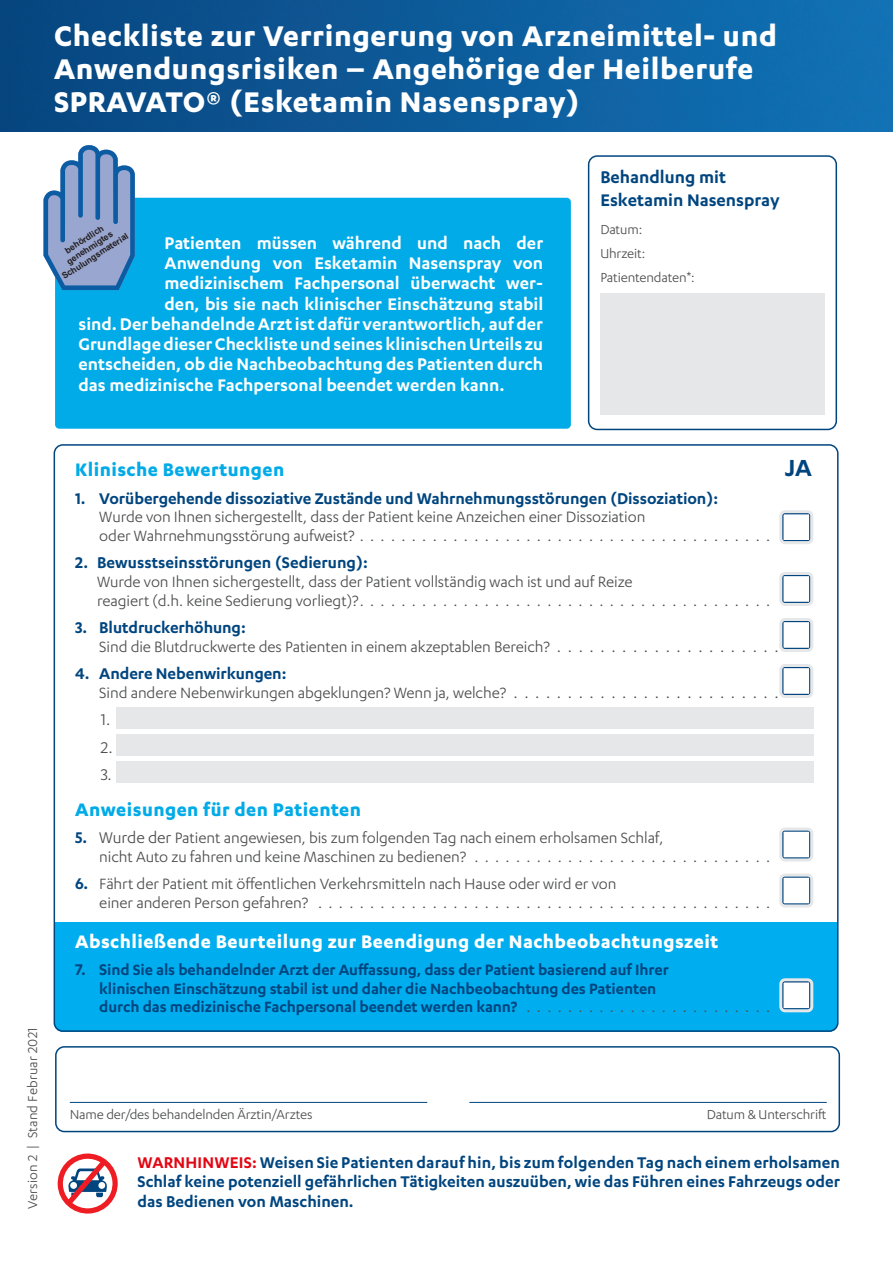
<style>
.page{position:relative;width:893px;height:1263px;background:#fff}
.page>*{position:absolute;margin:0;border:0;box-sizing:border-box;transform-origin:0 0}
.Main_heading{font:700 33px/33px "Karbon";letter-spacing:.02em;color:#fff}
.Bullets{font:600 27px "Karbon";color:#01457f}
.Headline_light_blue{font:700 21px "Karbon";letter-spacing:.02em;color:#fff}
.Headline_light_blue-2{font:700 21px "Karbon";letter-spacing:.02em;color:#00abe7}
.Bullets-2{font:700 21px "Karbon";letter-spacing:.02em;color:#00abe7}
.Body_copy{font:600 19.5px "Karbon";color:#fff}
.Bullets-3{font:600 19.5px/22.5px "Karbon";color:#01457f}
.Bullets_12_pt{font:600 18px/19.5px "Karbon";letter-spacing:-.005em;color:#01457f;text-align:justify}
.Bullets_12_pt-2{font:18px "Karbon";color:#4b4c4d}
.Bullets_12_pt-3{font:17.25px/18.8px "Karbon";letter-spacing:-.005em;color:#4b4c4d}
.Bullets_12_pt-4{font:600 17.25px/18.8px "Karbon";letter-spacing:-.005em;color:#01457f}
.Bullets-4{font:15px/24px "Karbon";letter-spacing:-.01em;color:#4b4c4d}
.Bullets-5{font:15px "Karbon";letter-spacing:.01em;color:#4b4c4d}
.t1{font:700 8.55px/9.9px "Arial";color:#231f20;text-align:center}
.s1{font-weight:600;font-size:18px;color:#01457f}
.s2{font-size:18px}
.s3{color:#e30613}
</style>
<div class="page">
<div style="left:54px;top:935px;width:784px;height:97px;background:#00aeef;border-radius:9px"></div>
<div style="left:57px;top:922px;width:778px;height:15px;background:#00aeef"></div>
<img style="left:0;top:0;width:893px;height:132px">
<div style="left:55px;top:198px;width:516px;height:231px;background:#00abe7;border-radius:4px"></div>
<svg style="left:43px;top:145px;width:92px;height:145px"></svg>
<div style="left:779px;top:510px;width:34px;height:34px;border:3px solid #e6e7e9;border-radius:4px"></div>
<div style="left:779px;top:572px;width:34px;height:34px;border:3px solid #e6e7e9;border-radius:4px"></div>
<div style="left:779px;top:618px;width:34px;height:34px;border:3px solid #e6e7e9;border-radius:4px"></div>
<div style="left:779px;top:664px;width:34px;height:34px;border:3px solid #e6e7e9;border-radius:4px"></div>
<div style="left:116px;top:707px;width:697px;height:21px;background:#e6e7e9"></div>
<div style="left:116px;top:734px;width:697px;height:21px;background:#e6e7e9"></div>
<div style="left:116px;top:761px;width:697px;height:22px;background:#e6e7e9"></div>
<div style="left:779px;top:827px;width:34px;height:34px;border:3px solid #e6e7e9;border-radius:4px"></div>
<div style="left:779px;top:873px;width:34px;height:34px;border:3px solid #e6e7e9;border-radius:4px"></div>
<div style="left:782px;top:981px;width:29px;height:28px;background:#fff"></div>
<div style="left:779px;top:978px;width:34px;height:34px;border:3px solid #e6e7e9;border-radius:4px"></div>
<div style="left:588px;top:155px;width:249px;height:275px;border:2px solid #01457f;border-radius:9px"></div>
<div style="left:600px;top:293px;width:225px;height:122px;background:#e6e7e9"></div>
<div style="left:55px;top:1046px;width:785px;height:86px;border:2px solid #01457f;border-radius:9px"></div>
<hr style="left:70px;top:1102px;width:357px;height:1px;background:#01457f">
<hr style="left:469px;top:1102px;width:358px;height:1px;background:#01457f">
<svg style="left:57px;top:1153px;width:61px;height:61px"></svg>
<p class="Main_heading" style="left:54px;top:18px;width:724px">Checkliste zur Verringerung von Arzneimittel- und<br>Anwendungsrisiken – Angehörige der Heilberufe<br>SPRAVATO® (Esketamin Nasenspray)</p>
<p class="t1" style="left:49px;top:256px;width:79px;rotate:-33deg">behördlich genehmigtes<br>Schulungsmaterial</p>
<p class="Body_copy" style="left:165px;top:232px;width:380px">Patienten müssen während und nach der</p>
<p class="Body_copy" style="left:165px;top:252px;width:380px">Anwendung von Esketamin Nasenspray von</p>
<p class="Body_copy" style="left:165px;top:273px;width:380px">medizinischem Fachpersonal überwacht wer-</p>
<p class="Body_copy" style="left:165px;top:293px;width:380px">den, bis sie nach klinischer Einschätzung stabil</p>
<p class="Body_copy" style="left:78px;top:313px;width:466px">sind. Der behandelnde Arzt ist dafür verantwortlich, auf der</p>
<p class="Body_copy" style="left:78px;top:333px;width:466px">Grundlage dieser Checkliste und seines klinischen Urteils zu</p>
<p class="Body_copy" style="left:78px;top:354px;width:466px">entscheiden, ob die Nachbeobachtung des Patienten durch</p>
<p class="Body_copy" style="left:78px;top:374px;width:428px">das medizinische Fachpersonal beendet werden kann.</p>
<p class="Bullets-3" style="left:600px;top:165px;width:181px">Behandlung mit<br>Esketamin Nasenspray</p>
<p class="Bullets-4" style="left:600px;top:217px;width:96px">Datum:<br>Uhrzeit:<br>Patientendaten*:</p>
<p class="Bullets-5" style="left:24px;top:1209px;width:183px;rotate:-90deg">Version 2 | Stand Februar 2021</p>
<p class="Bullets-2" style="left:75px;top:458px;width:211px">Klinische Bewertungen</p>
<p class="Bullets" style="left:785px;top:453px;width:28px">JA</p>
<p class="Bullets_12_pt" style="left:75px;top:488px;width:644px">1. Vorübergehende dissoziative Zustände und Wahrnehmungsstörungen (Dissoziation):</p>
<p class="Bullets_12_pt-3" style="left:99px;top:507px;width:548px">Wurde von Ihnen sichergestellt, dass der Patient keine Anzeichen einer Dissoziation oder Wahrnehmungsstörung aufweist?</p>
<p class="Bullets_12_pt" style="left:75px;top:553px;width:294px">2. Bewusstseinsstörungen (Sedierung):</p>
<p class="Bullets_12_pt-3" style="left:97px;top:572px;width:671px">Wurde von Ihnen sichergestellt, dass der Patient vollständig wach ist und auf Reize<br>reagiert (d.h. keine Sedierung vorliegt)? . . . . . . . . . . . . . . . . . . . . . . . . . . . . . . . . . . . . . . . .</p>
<p class="Bullets_12_pt" style="left:75px;top:617px;width:172px">3. Blutdruckerhöhung:</p>
<p class="Bullets_12_pt-3" style="left:99px;top:637px;width:452px">Sind die Blutdruckwerte des Patienten in einem akzeptablen Bereich?</p>
<p class="Bullets_12_pt" style="left:75px;top:663px;width:213px">4. Andere Nebenwirkungen:</p>
<p class="Bullets_12_pt-3" style="left:99px;top:683px;width:409px">Sind andere Nebenwirkungen abgeklungen? Wenn ja, welche?</p>
<p class="Bullets_12_pt-2" style="left:101px;top:710px;width:9px">1.</p>
<p class="Bullets_12_pt-2" style="left:101px;top:737px;width:11px">2.</p>
<p class="Bullets_12_pt-2" style="left:101px;top:764px;width:10px">3.</p>
<p class="Headline_light_blue-2" style="left:75px;top:797px;width:287px">Anweisungen für den Patienten</p>
<p class="Bullets_12_pt-3" style="left:99px;top:828px;width:566px;text-indent:-24px"><span class="s1">5.</span> <span class="s2">Wurde der</span> Patient angewiesen, bis zum folgenden Tag nach einem erholsamen Schlaf, nicht Auto zu fahren und keine Maschinen zu bedienen?</p>
<p class="Bullets_12_pt-3" style="left:99px;top:874px;width:519px;text-indent:-24px"><span class="s1">6.</span> Fährt der Patient mit öffentlichen Verkehrsmitteln nach Hause oder wird er von einer anderen Person gefahren?</p>
<p class="Headline_light_blue" style="left:75px;top:929px;width:644px">Abschließende Beurteilung zur Beendigung der Nachbeobachtungszeit</p>
<p class="Bullets_12_pt-4" style="left:99px;top:959px;width:571px;text-indent:-24px"><span class="s2">7. S</span>ind Sie als behandelnder Arzt der Auffassung, dass der Patient basierend auf Ihrer klinischen Einschätzung stabil ist und daher die Nachbeobachtung des Patienten durch das medizinische Fachpersonal beendet werden kann?</p>
<p class="Bullets-4" style="left:70px;top:1102px;width:244px">Name der/des behandelnden Ärztin/Arztes</p>
<p class="Bullets-4" style="left:707px;top:1102px;width:121px">Datum &amp; Unterschrift</p>
<p class="Bullets_12_pt" style="left:137px;top:1152px;width:704px"><span class="s3">WARNHINWEIS:</span> Weisen Sie Patienten darauf hin, bis zum folgenden Tag nach einem erholsamen Schlaf keine potenziell gefährlichen Tätigkeiten auszuüben, wie das Führen eines Fahrzeugs oder das Bedienen von Maschinen.</p>
</div>
